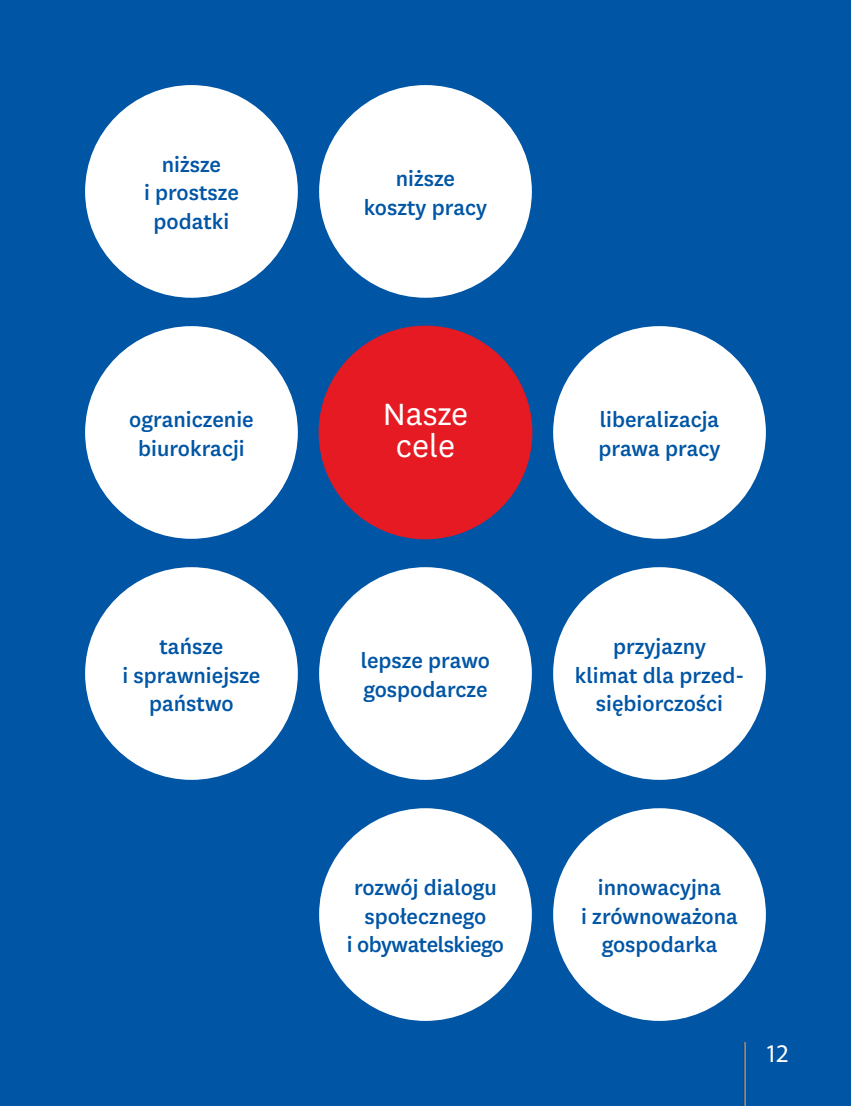
<style>
.page{position:relative;width:851px;height:1106px;background:#fff}
.page>*{position:absolute;margin:0;border:0;box-sizing:border-box;transform-origin:0 0}
.t1{font:36px/31.5px "National";color:#fff;text-align:center}
.t2{font:27px "National";color:#fff}
.t3{font:25.5px "Myriad Pro";color:#fff}
.t4{font:500 24px/28.8px "National";color:#0155a5;text-align:center}
</style>
<div class="page">
<div style="left:0;top:0;width:850px;height:1106px;background:#0155a5"></div>
<div style="left:319px;top:326px;width:212px;height:213px;background:#e51a23;border-radius:50%"></div>
<div style="left:85px;top:85px;width:213px;height:213px;background:#fff;border-radius:50%"></div>
<div style="left:319px;top:85px;width:212px;height:213px;background:#fff;border-radius:50%"></div>
<div style="left:553px;top:326px;width:212px;height:213px;background:#fff;border-radius:50%"></div>
<div style="left:85px;top:326px;width:213px;height:213px;background:#fff;border-radius:50%"></div>
<div style="left:319px;top:567px;width:212px;height:213px;background:#fff;border-radius:50%"></div>
<div style="left:553px;top:567px;width:212px;height:213px;background:#fff;border-radius:50%"></div>
<div style="left:85px;top:567px;width:213px;height:213px;background:#fff;border-radius:50%"></div>
<div style="left:319px;top:808px;width:212px;height:212px;background:#fff;border-radius:50%"></div>
<div style="left:553px;top:808px;width:212px;height:212px;background:#fff;border-radius:50%"></div>
<hr style="left:743px;top:1042px;width:2px;height:64px;background:#fff">
<hr style="left:743px;top:1042px;width:1px;height:64px;background:#231f20">
<p class="t4" style="left:144px;top:148px;width:96px">niższe<br>i prostsze podatki</p>
<p class="t4" style="left:129px;top:404px;width:126px">ograniczenie biurokracji</p>
<p class="t4" style="left:122px;top:630px;width:140px">tańsze<br>i sprawniejsze państwo</p>
<p class="t4" style="left:364px;top:163px;width:125px">niższe koszty pracy</p>
<p class="t1" style="left:382px;top:397px;width:87px">Nasze cele</p>
<p class="t4" style="left:598px;top:404px;width:124px;text-align:left">liberalizacja prawa pracy</p>
<p class="t4" style="left:361px;top:645px;width:131px;text-align:left">lepsze prawo gospodarcze</p>
<p class="t4" style="left:574px;top:630px;width:171px">przyjazny<br>klimat dla przed&shy;siębiorczości</p>
<p class="t4" style="left:347px;top:871px;width:159px">rozwój dialogu społecznego<br>i obywatelskiego</p>
<p class="t4" style="left:581px;top:871px;width:158px">innowacyjna<br>i zrównoważona gospodarka</p>
<p class="t3" style="left:764px;top:1038px;width:25px">12</p>
<p class="t2" style="left:765px;top:1036px;width:13px">3</p>
</div>
